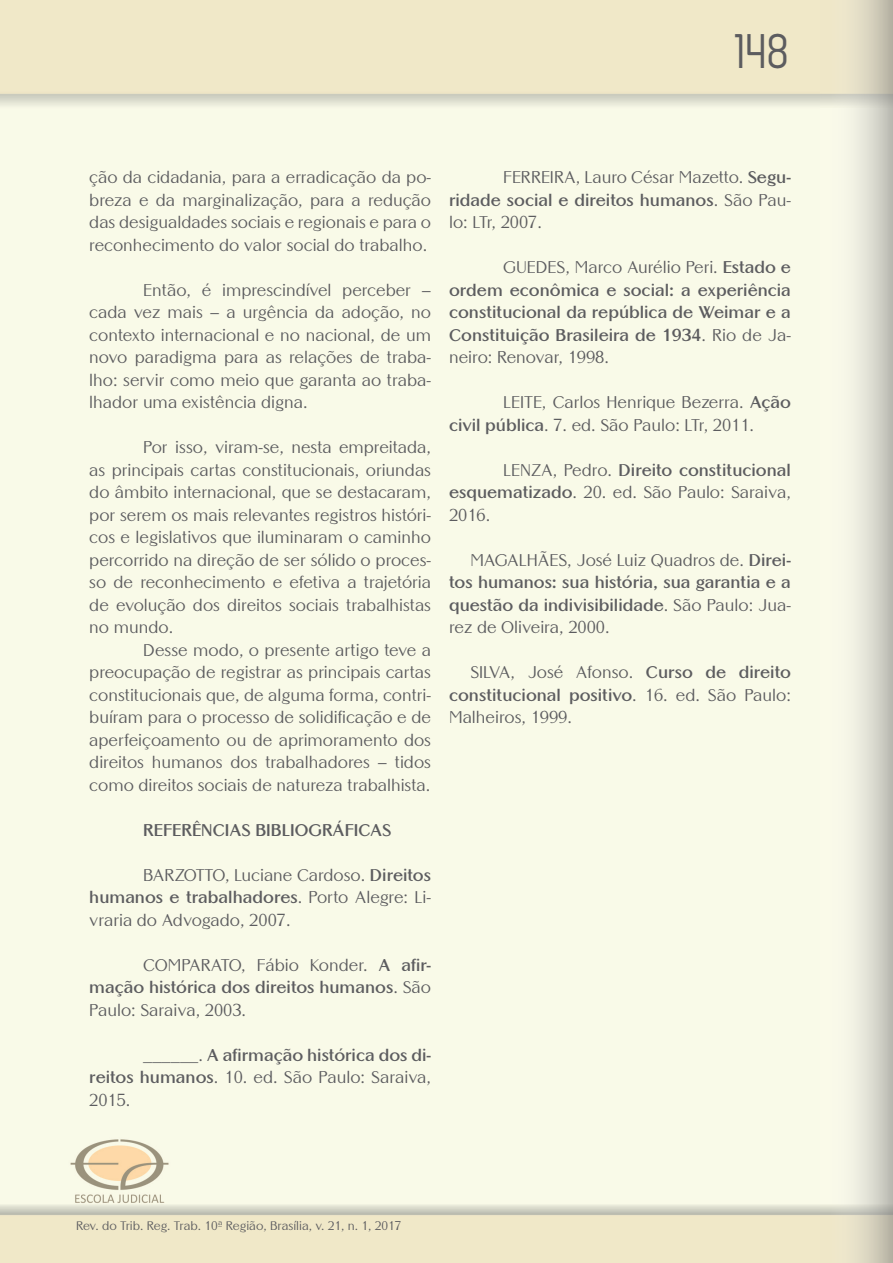
<style>
.page{position:relative;width:893px;height:1263px;background:#fff}
.page>*{position:absolute;margin:0;border:0;box-sizing:border-box;transform-origin:0 0}
.t1{font:49.5px "Zag";color:#5c5c5f}
.TEXTO_GERAL{font:16.5px/22.5px "Altrincham";color:#5c5c5f;text-align:justify}
.TEXTO_GERAL-2{font:700 16.5px/22.5px "Altrincham";color:#5c5c5f;text-align:justify}
.t2{font:12px "Altrincham";color:#5c5c5f}
.s1{font-weight:700}
.s2{font-weight:400}
</style>
<div class="page">
<p class="t1" style="left:737px;top:24px;width:56px">148</p>
<p class="TEXTO_GERAL" style="left:89px;top:166px;width:343px">ção da cidadania, para a erradicação da po&shy;breza e da marginalização, para a redução das desigualdades sociais e regionais e para o reconhecimento do valor social do trabalho.</p>
<p class="TEXTO_GERAL" style="left:89px;top:279px;width:343px;text-indent:54px">Então, é imprescindível perceber – cada vez mais – a urgência da adoção, no contexto internacional e no nacional, de um novo paradigma para as relações de traba&shy;lho: servir como meio que garanta ao traba&shy;lhador uma existência digna.</p>
<p class="TEXTO_GERAL" style="left:89px;top:436px;width:343px;text-indent:54px">Por isso, viram-se, nesta empreitada, as principais cartas constitucionais, oriundas do âmbito internacional, que se destacaram, por serem os mais relevantes registros históri&shy;cos e legislativos que iluminaram o caminho percorrido na direção de ser sólido o proces&shy;so de reconhecimento e efetiva a trajetória de evolução dos direitos sociais trabalhistas no mundo.</p>
<p class="TEXTO_GERAL" style="left:89px;top:639px;width:343px;text-indent:54px">Desse modo, o presente artigo teve a preocupação de registrar as principais cartas constitucionais que, de alguma forma, contri&shy;buíram para o processo de solidificação e de aperfeiçoamento ou de aprimoramento dos direitos humanos dos trabalhadores – tidos como direitos sociais de natureza trabalhista.</p>
<p class="TEXTO_GERAL-2" style="left:143px;top:819px;width:250px">REFERÊNCIAS BIBLIOGRÁFICAS</p>
<p class="TEXTO_GERAL" style="left:89px;top:864px;width:343px;text-indent:54px">BARZOTTO, Luciane Cardoso. <span class="s1">Direitos humanos e trabalhadores</span>. Porto Alegre: Li&shy;vraria do Advogado, 2007.</p>
<p class="TEXTO_GERAL" style="left:89px;top:954px;width:343px;text-indent:54px">COMPARATO, Fábio Konder. <span class="s1">A afir&shy;mação histórica dos direitos humanos</span>. São Paulo: Saraiva, 2003.</p>
<p class="TEXTO_GERAL-2" style="left:89px;top:1044px;width:343px;text-indent:54px"><span class="s2">______.</span> A afirmação histórica dos di&shy;reitos humanos<span class="s2">. 10. ed. São Paulo: Saraiva, 2015.</span></p>
<p class="TEXTO_GERAL" style="left:449px;top:166px;width:343px;text-indent:54px">FERREIRA, Lauro César Mazetto. <span class="s1">Segu&shy;ridade social e direitos humanos</span>. São Pau&shy;lo: LTr, 2007.</p>
<p class="TEXTO_GERAL-2" style="left:449px;top:256px;width:343px;text-indent:54px"><span class="s2">GUEDES, Marco Aurélio Peri.</span> Estado e ordem econômica e social: a experiência constitucional da república de Weimar e a Constituição Brasileira de 1934<span class="s2">. Rio de Ja&shy;neiro: Renovar, 1998.</span></p>
<p class="TEXTO_GERAL" style="left:449px;top:391px;width:343px;text-indent:54px">LEITE, Carlos Henrique Bezerra. <span class="s1">Ação civil pública</span>. 7. ed. São Paulo: LTr, 2011.</p>
<p class="TEXTO_GERAL" style="left:449px;top:459px;width:343px;text-indent:54px">LENZA, Pedro. <span class="s1">Direito constitucional esquematizado</span>. 20. ed. São Paulo: Saraiva, 2016.</p>
<p class="TEXTO_GERAL-2" style="left:449px;top:549px;width:343px;text-indent:21px"><span class="s2">MAGALHÃES, José Luiz Quadros de.</span> Direi&shy;tos humanos: sua história, sua garantia e a questão da indivisibilidade<span class="s2">. São Paulo: Jua&shy;rez de Oliveira, 2000.</span></p>
<p class="TEXTO_GERAL" style="left:449px;top:661px;width:343px;text-indent:21px">SILVA, José Afonso. <span class="s1">Curso de direito constitucional positivo</span>. 16. ed. São Paulo:<br>Malheiros, 1999.</p>
<p class="t2" style="left:76px;top:1219px;width:327px">Rev. do Trib. Reg. Trab. 10ª Região, Brasília, v. 21, n. 1, 2017</p>
</div>
